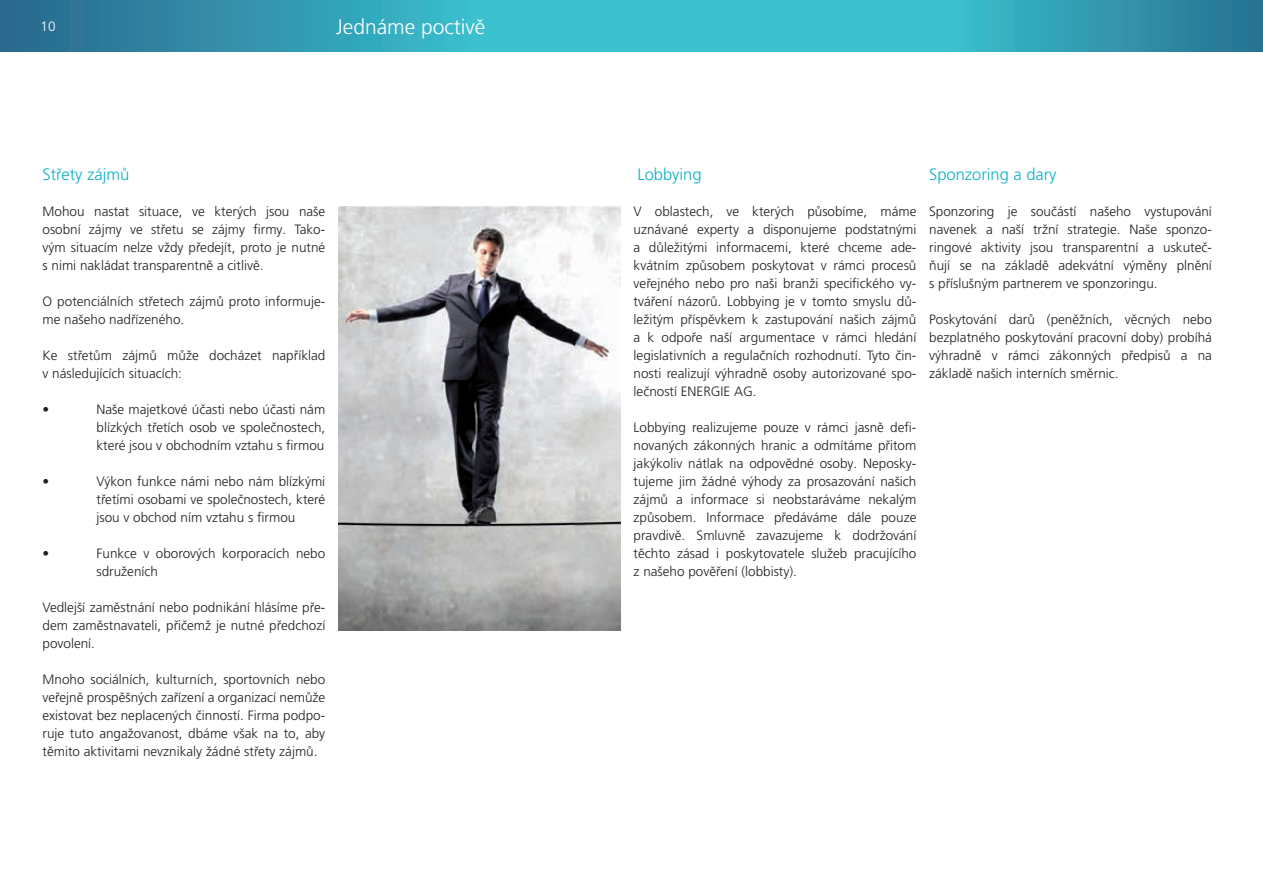
<style>
.page{position:relative;width:1263px;height:893px;background:#fff}
.page>*{position:absolute;margin:0;border:0;box-sizing:border-box;transform-origin:0 0}
.t1{font:300 21px "Frutiger LT Pro";color:#fff}
.t2{font:300 16.5px "Frutiger LT Pro";color:#0cb0c9}
.t3{font:300 13.5px/18px "Frutiger LT Pro";color:#231f20;text-align:justify}
.t4{font:300 13.5px "Frutiger LT Pro";color:#fff}
</style>
<div class="page">
<svg style="left:0;top:0;width:1263px;height:51px;background:#35a4b9"></svg>
<img style="left:338px;top:207px;width:283px;height:423px">
<p class="t4" style="left:41px;top:18px;width:17px">10</p>
<h1 class="t1" style="left:336px;top:15px;width:151px">Jednáme poctivě</h1>
<p class="t2" style="left:43px;top:165px;width:88px">Střety zájmů</p>
<p class="t3" style="left:43px;top:202px;width:284px">Mohou nastat situace, ve kterých jsou naše osobní zájmy ve střetu se zájmy firmy. Tako&shy;vým situacím nelze vždy předejít, proto je nutné s nimi nakládat transparentně a citlivě.</p>
<p class="t3" style="left:43px;top:292px;width:284px">O potenciálních střetech zájmů proto informuje&shy;me našeho nadřízeného.</p>
<p class="t3" style="left:43px;top:346px;width:284px">Ke střetům zájmů může docházet například v následujících situacích:</p>
<p class="t3" style="left:43px;top:400px;width:8px">•</p>
<p class="t3" style="left:97px;top:400px;width:230px">Naše majetkové účasti nebo účasti nám blízkých třetích osob ve společnostech, které jsou v obchodním vztahu s firmou</p>
<p class="t3" style="left:43px;top:472px;width:8px">•</p>
<p class="t3" style="left:97px;top:472px;width:230px">Výkon funkce námi nebo nám blízkými třetími osobami ve společnostech, které jsou v obchod ním vztahu s firmou</p>
<p class="t3" style="left:43px;top:544px;width:8px">•</p>
<p class="t3" style="left:97px;top:544px;width:230px">Funkce v oborových korporacích nebo sdruženích</p>
<p class="t3" style="left:43px;top:598px;width:284px">Vedlejší zaměstnání nebo podnikání hlásíme pře&shy;dem zaměstnavateli, přičemž je nutné předchozí povolení.</p>
<p class="t3" style="left:43px;top:670px;width:284px">Mnoho sociálních, kulturních, sportovních nebo veřejně prospěšných zařízení a organizací nemůže existovat bez neplacených činností. Firma podpo&shy;ruje tuto angažovanost, dbáme však na to, aby těmito aktivitami nevznikaly žádné střety zájmů.</p>
<p class="t2" style="left:637px;top:165px;width:66px">Lobbying</p>
<p class="t3" style="left:634px;top:202px;width:284px">V oblastech, ve kterých působíme, máme uznávané experty a disponujeme podstatnými a důležitými informacemi, které chceme ade&shy;kvátním způsobem poskytovat v rámci procesů veřejného nebo pro naši branži specifického vy&shy;tváření názorů. Lobbying je v tomto smyslu dů&shy;ležitým příspěvkem k zastupování našich zájmů a k odpoře naší argumentace v rámci hledání legislativních a regulačních rozhodnutí. Tyto čin&shy;nosti realizují výhradně osoby autorizované spo&shy;lečností ENERGIE AG.</p>
<p class="t3" style="left:634px;top:418px;width:284px">Lobbying realizujeme pouze v rámci jasně defi&shy;novaných zákonných hranic a odmítáme přitom jakýkoliv nátlak na odpovědné osoby. Neposky&shy;tujeme jim žádné výhody za prosazování našich zájmů a informace si neobstaráváme nekalým způsobem. Informace předáváme dále pouze pravdivě. Smluvně zavazujeme k dodržování těchto zásad i poskytovatele služeb pracujícího z našeho pověření (lobbisty).</p>
<p class="t2" style="left:929px;top:165px;width:129px">Sponzoring a dary</p>
<p class="t3" style="left:929px;top:202px;width:284px">Sponzoring je součástí našeho vystupování navenek a naší tržní strategie. Naše sponzo&shy;ringové aktivity jsou transparentní a uskuteč&shy;ňují se na základě adekvátní výměny plnění s příslušným partnerem ve sponzoringu.</p>
<p class="t3" style="left:929px;top:310px;width:284px">Poskytování darů (peněžních, věcných nebo bezplatného poskytování pracovní doby) probíhá výhradně v rámci zákonných předpisů a na základě našich interních směrnic.</p>
</div>
